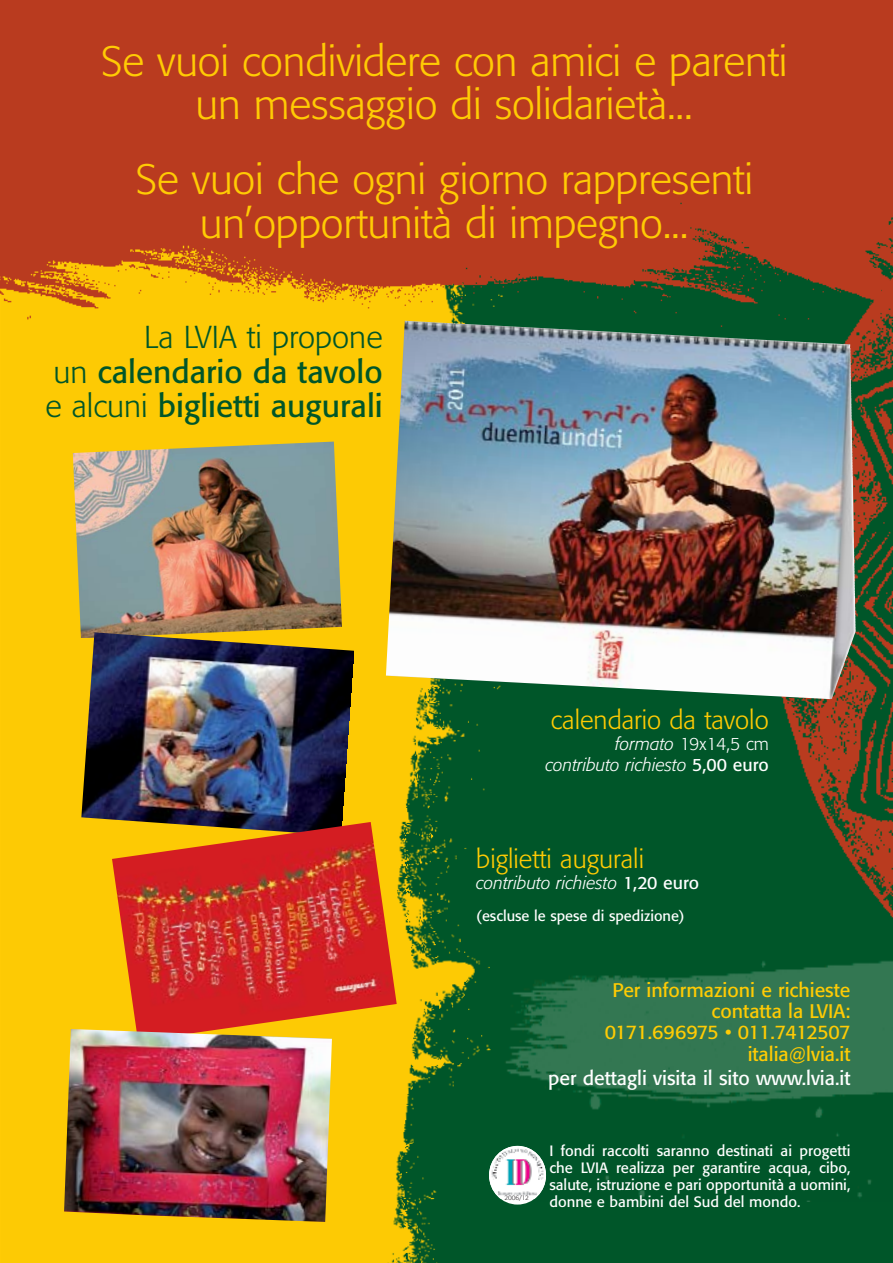
<style>
.page{position:relative;width:893px;height:1263px;background:#fff}
.page>*{position:absolute;margin:0;border:0;box-sizing:border-box;transform-origin:0 0}
.t1{font:300 42px/43.5px "Formata";letter-spacing:-.005em;color:#ffcb04;text-align:center}
.t2{font:31.35px/34.8px "Formata";color:#005629;text-align:justify}
.t3{font:300 25.95px "Formata";color:#ffcb04}
.t4{font:19.5px/21.5px "Formata";color:#ffcb04;text-align:right}
.t5{font:19.5px "Formata";color:#fff}
.t6{font:italic 300 17.7px/21.1px "Formata";color:#fff;text-align:right}
.t7{font:14.85px/17px "Formata";color:#fff;text-align:justify}
.t8{font:14.55px "Formata";color:#fff}
.t9{font:300 6.45px "Formata";letter-spacing:-.02em;color:#231f20}
.s1{font-weight:300}
.s2{font-style:normal}
.s3{font-weight:400;font-style:normal}
</style>
<div class="page">
<img style="left:1px;top:352px;width:892px;height:910px">
<div style="left:595px;top:0;width:298px;height:1083px;background:#005629"></div>
<img style="left:783px;top:352px;width:110px;height:566px">
<img style="left:1px;top:0;width:892px;height:352px">
<img style="left:500px;top:960px;width:393px;height:242px">
<img style="left:73px;top:442px;width:269px;height:196px">
<img style="left:82px;top:632px;width:272px;height:204px">
<img style="left:112px;top:822px;width:285px;height:219px">
<img style="left:64px;top:1029px;width:268px;height:193px">
<div style="left:489px;top:1146px;width:57px;height:58px;background:#fff;border-radius:50%"></div>
<img style="left:489px;top:1146px;width:56px;height:53px">
<img style="left:386px;top:321px;width:470px;height:378px">
<h1 class="t1" style="left:101px;top:43px;width:688px">Se vuoi condividere con amici e parenti un messaggio di solidarietà...</h1>
<h1 class="t1" style="left:135px;top:161px;width:619px">Se vuoi che ogni giorno rappresenti un’opportunità di impegno...</h1>
<h2 class="t2" style="left:45px;top:322px;width:339px;text-indent:99px"><span class="s1">La LVIA ti propone un</span> calendario da tavolo <span class="s1">e alcuni</span> biglietti augurali</h2>
<h3 class="t3" style="left:551px;top:708px;width:219px">calendario da tavolo</h3>
<p class="t6" style="left:545px;top:735px;width:225px">formato <span class="s2">19x14,5 cm </span>contributo richiesto <span class="s3">5,00 euro</span></p>
<h3 class="t3" style="left:476px;top:847px;width:169px">biglietti augurali</h3>
<p class="t6" style="left:476px;top:874px;width:225px">contributo richiesto <span class="s3">1,20 euro</span></p>
<p class="t8" style="left:476px;top:909px;width:210px">(escluse le spese di spedizione)</p>
<h3 class="t4" style="left:605px;top:980px;width:247px">Per informazioni e richieste contatta la LVIA:<br>0171.696975 • 011.7412507 italia@lvia.it</h3>
<h3 class="t5" style="left:548px;top:1069px;width:304px">per dettagli visita il sito www.lvia.it</h3>
<p class="t9" style="left:505px;top:1195px;width:26px">2006/12</p>
<p class="t7" style="left:549px;top:1144px;width:303px">I fondi raccolti saranno destinati ai progetti che LVIA realizza per garantire acqua, cibo, salute, istruzione e pari opportunità a uomini, donne e bambini del Sud del mondo.</p>
</div>
